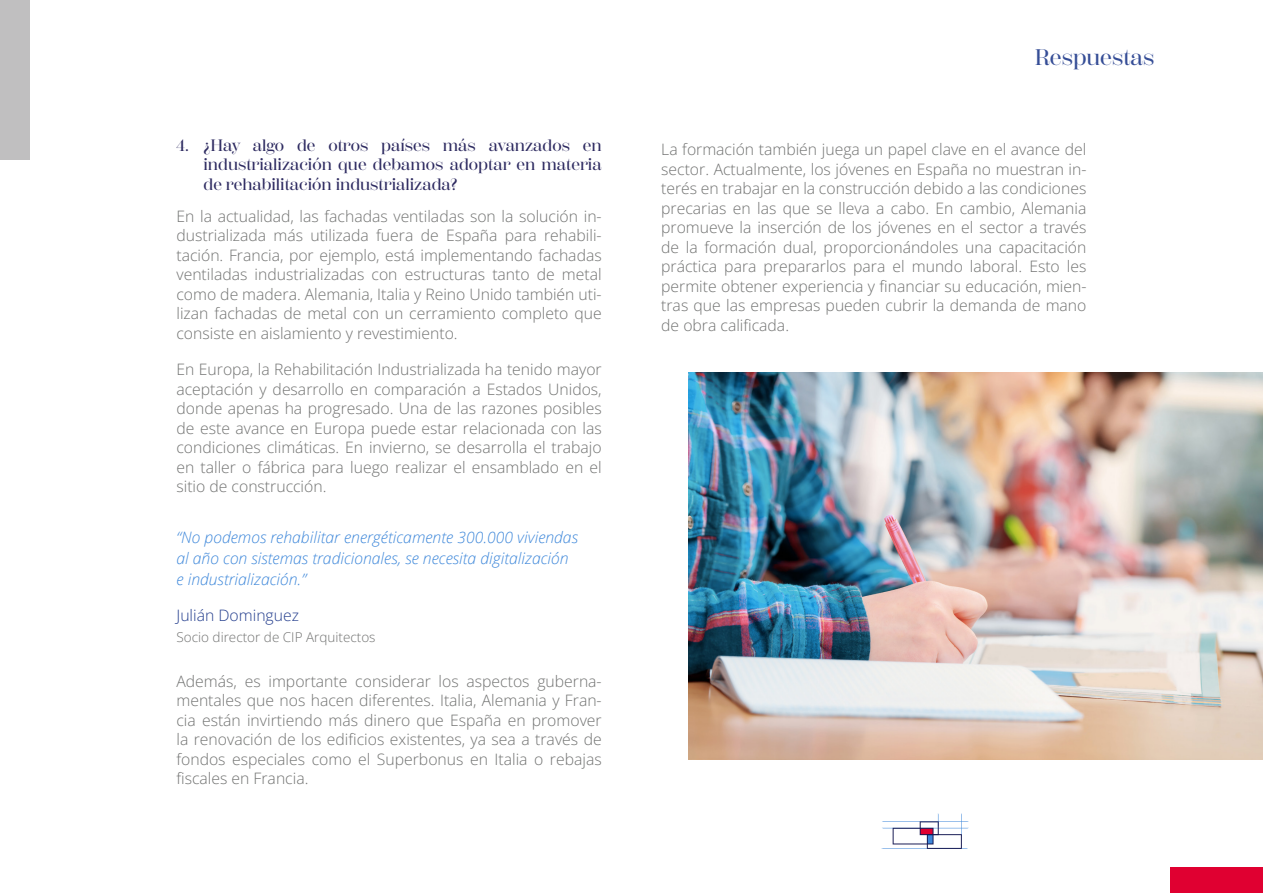
<style>
.page{position:relative;width:1263px;height:893px;background:#fff}
.page>*{position:absolute;margin:0;border:0;box-sizing:border-box;transform-origin:0 0}
.Titulo{font:500 22.5px "Scotch Display";color:#354d96}
.t1{font:500 16.5px/19.5px "Scotch Display";color:#2e2b61;text-align:justify}
.texto_comun{font:300 15.75px/19.5px "Open Sans";color:#717271;text-align:justify}
.texto_comun-2{font:italic 300 15.75px/21px "Open Sans";color:#3f88da}
.texto_comun-3{font:300 15.75px "Open Sans";color:#253f8e}
._22_cargo{font:300 13.5px "Open Sans";color:#717271}
</style>
<div class="page">
<img style="left:689px;top:372px;width:574px;height:387px">
<svg style="left:881px;top:813px;width:88px;height:36px"></svg>
<div style="left:0;top:0;width:30px;height:160px;background:#c0bfc0"></div>
<div style="left:1170px;top:867px;width:93px;height:26px;background:#e00031"></div>
<p class="t1" style="left:203px;top:135px;width:400px;text-indent:-27px">4. ¿Hay algo de otros países más avanzados en industrialización que debamos adoptar en materia de rehabilitación industrializada?</p>
<p class="texto_comun" style="left:176px;top:206px;width:427px">En la actualidad, las fachadas ventiladas son la solución in&shy;dustrializada más utilizada fuera de España para rehabili&shy;tación. Francia, por ejemplo, está implementando fachadas ventiladas industrializadas con estructuras tanto de metal como de madera. Alemania, Italia y Reino Unido también uti&shy;lizan fachadas de metal con un cerramiento completo que consiste en aislamiento y revestimiento.</p>
<p class="texto_comun" style="left:176px;top:359px;width:427px">En Europa, la Rehabilitación Industrializada ha tenido mayor aceptación y desarrollo en comparación a Estados Unidos, donde apenas ha progresado. Una de las razones posibles de este avance en Europa puede estar relacionada con las condiciones climáticas. En invierno, se desarrolla el trabajo en taller o fábrica para luego realizar el ensamblado en el sitio de construcción.</p>
<p class="texto_comun-2" style="left:176px;top:526px;width:403px">“No podemos rehabilitar energéticamente 300.000 viviendas al año con sistemas tradicionales, se necesita digitalización e industrialización.”</p>
<p class="texto_comun-3" style="left:176px;top:605px;width:124px">Julián Dominguez</p>
<p class="_22_cargo" style="left:176px;top:628px;width:201px">Socio director de CIP Arquitectos</p>
<p class="texto_comun" style="left:176px;top:671px;width:427px">Además, es importante considerar los aspectos guberna&shy;mentales que nos hacen diferentes. Italia, Alemania y Fran&shy;cia están invirtiendo más dinero que España en promover la renovación de los edificios existentes, ya sea a través de fondos especiales como el Superbonus en Italia o rebajas fiscales en Francia.</p>
<p class="Titulo" style="left:1035px;top:44px;width:121px">Respuestas</p>
<p class="texto_comun" style="left:661px;top:139px;width:427px">La formación también juega un papel clave en el avance del sector. Actualmente, los jóvenes en España no muestran in&shy;terés en trabajar en la construcción debido a las condiciones precarias en las que se lleva a cabo. En cambio, Alemania promueve la inserción de los jóvenes en el sector a través de la formación dual, proporcionándoles una capacitación práctica para prepararlos para el mundo laboral. Esto les permite obtener experiencia y financiar su educación, mien&shy;tras que las empresas pueden cubrir la demanda de mano de obra calificada.</p>
</div>
